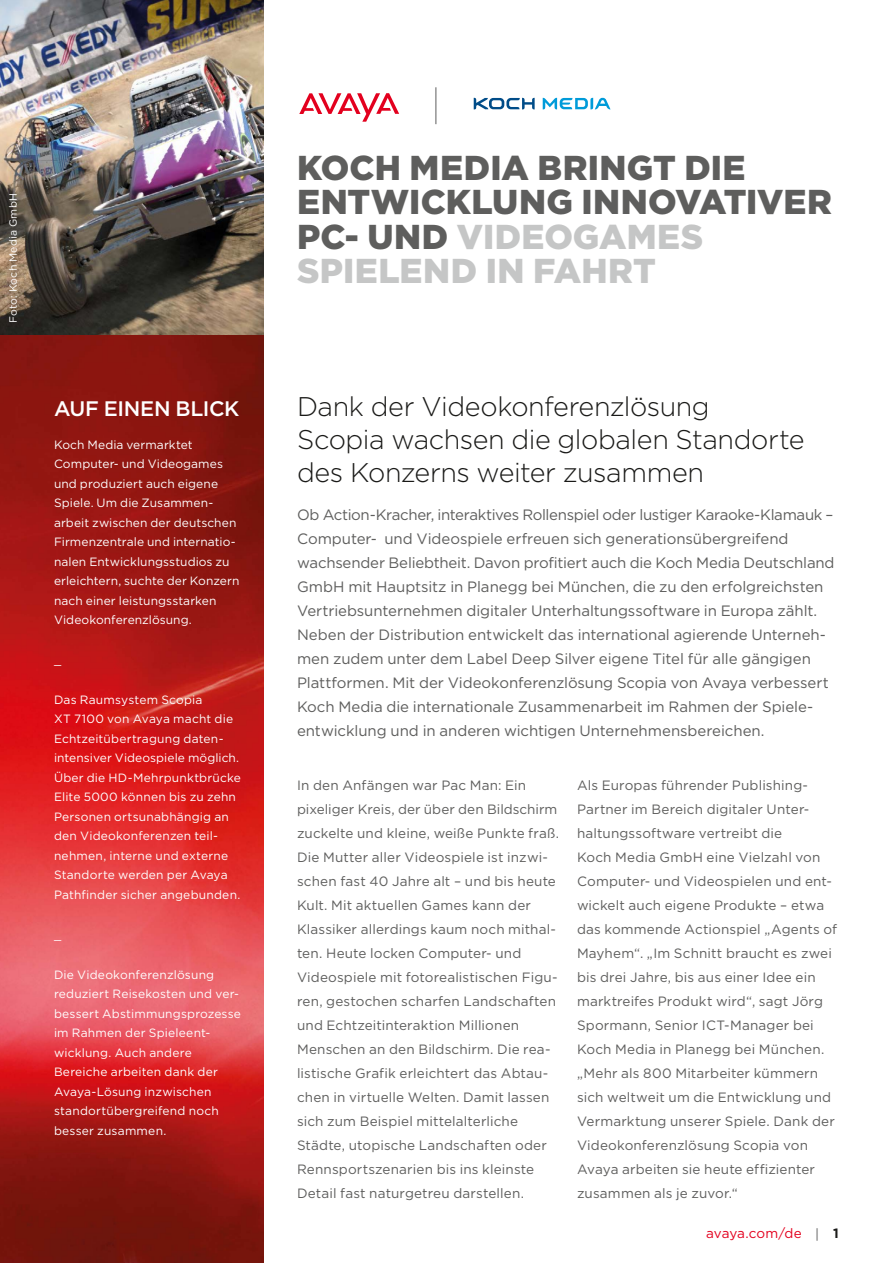
<style>
.page{position:relative;width:893px;height:1263px;background:#fff}
.page>*{position:absolute;margin:0;border:0;box-sizing:border-box;transform-origin:0 0}
.t1{font:900 34.5px/34.5px "Gotham";letter-spacing:.005em;color:#5e5e5d}
.t2{font:300 27px/33px "Gotham";letter-spacing:-.015em;color:#1a1a18}
.t3{font:500 21px "Gotham";letter-spacing:-.015em;color:#fff}
.t4{font:15px/24px "Gotham";letter-spacing:-.005em;color:#5e5e5d}
.t5{font:13.5px/24px "Gotham";letter-spacing:.01em;color:#5e5e5d}
.t6{font:13.5px "Gotham";color:#e3001e}
.t7{font:12px/19.5px "Gotham";letter-spacing:.01em;color:#fff}
.t8{font:10.5px "Gotham";letter-spacing:.02em;color:#fff}
.s1{color:#c5c6c6}
.s2{color:#5e5e5d}
.s3{font-weight:700;color:#1a1a18}
</style>
<div class="page">
<img style="left:0;top:0;width:264px;height:1263px">
<svg style="left:299px;top:93px;width:100px;height:29px"></svg>
<svg style="left:474px;top:98px;width:61px;height:11px"></svg>
<svg style="left:543px;top:98px;width:67px;height:11px"></svg>
<hr style="left:436px;top:87px;width:1px;height:37px;background:#5e5e5d">
<p class="t8" style="left:7px;top:323px;width:131px;rotate:-90deg">Foto: Koch Media GmbH</p>
<h3 class="t3" style="left:54px;top:397px;width:187px">AUF EINEN BLICK</h3>
<p class="t7" style="left:54px;top:435px;width:187px">Koch Media vermarktet<br>Computer- und Videogames und produziert auch eigene<br>Spiele. Um die Zusammen&shy;arbeit zwischen der deutschen<br>Firmenzentrale und internatio&shy;nalen Entwicklungsstudios zu erleichtern, suchte der Konzern nach einer leistungsstarken<br>Videokonferenzlösung.</p>
<p class="t7" style="left:54px;top:650px;width:9px">_</p>
<p class="t7" style="left:54px;top:690px;width:189px">Das Raumsystem Scopia<br>XT 7100 von Avaya macht die<br>Echtzeitübertragung daten&shy;intensiver Videospiele möglich.<br>Über die HD-Mehrpunktbrücke<br>Elite 5000 können bis zu zehn<br>Personen ortsunabhängig an den Videokonferenzen teil&shy;nehmen, interne und externe<br>Standorte werden per Avaya<br>Pathfinder sicher angebunden.</p>
<p class="t7" style="left:54px;top:924px;width:9px">_</p>
<p class="t7" style="left:54px;top:964px;width:189px">Die Videokonferenzlösung reduziert Reisekosten und ver&shy;bessert Abstimmungsprozesse im Rahmen der Spieleent&shy;wicklung. Auch andere<br>Bereiche arbeiten dank der<br>Avaya-Lösung inzwischen standortübergreifend noch besser zusammen.</p>
<h1 class="t1" style="left:297px;top:149px;width:536px">KOCH MEDIA BRINGT DIE<br>ENTWICKLUNG INNOVATIVER<br>PC- UND <span class="s1">VIDEOGAMES<br>SPIELEND IN FAHRT</span></h1>
<h2 class="t2" style="left:297px;top:390px;width:509px">Dank der Videokonferenzlösung<br>Scopia wachsen die globalen Standorte des Konzerns weiter zusammen</h2>
<p class="t4" style="left:297px;top:502px;width:539px">Ob Action-Kracher, interaktives Rollenspiel oder lustiger Karaoke-Klamauk – Computer- und Videospiele erfreuen sich generationsübergreifend wachsender Beliebtheit. Davon profitiert auch die Koch Media Deutschland GmbH mit Hauptsitz in Planegg bei München, die zu den erfolgreichsten Vertriebsunternehmen digitaler Unterhaltungssoftware in Europa zählt.<br>Neben der Distribution entwickelt das international agierende Unterneh&shy;men zudem unter dem Label Deep Silver eigene Titel für alle gängigen Plattformen. Mit der Videokonferenzlösung Scopia von Avaya verbessert Koch Media die internationale Zusammenarbeit im Rahmen der Spiele&shy;entwicklung und in anderen wichtigen Unternehmensbereichen.</p>
<p class="t5" style="left:297px;top:773px;width:263px">In den Anfängen war Pac Man: Ein pixeliger Kreis, der über den Bildschirm zuckelte und kleine, weiße Punkte fraß.<br>Die Mutter aller Videospiele ist inzwi&shy;schen fast 40 Jahre alt – und bis heute Kult. Mit aktuellen Games kann der Klassiker allerdings kaum noch mithal&shy;ten. Heute locken Computer- und Videospiele mit fotorealistischen Figu&shy;ren, gestochen scharfen Landschaften und Echtzeitinteraktion Millionen Menschen an den Bildschirm. Die rea&shy;listische Grafik erleichtert das Abtau&shy;chen in virtuelle Welten. Damit lassen sich zum Beispiel mittelalterliche Städte, utopische Landschaften oder Rennsportszenarien bis ins kleinste Detail fast naturgetreu darstellen.</p>
<p class="t5" style="left:577px;top:773px;width:262px">Als Europas führender Publishing-Partner im Bereich digitaler Unter&shy;haltungssoftware vertreibt die<br>Koch Media GmbH eine Vielzahl von Computer- und Videospielen und ent&shy;wickelt auch eigene Produkte – etwa das kommende Actionspiel „Agents of Mayhem“. „Im Schnitt braucht es zwei bis drei Jahre, bis aus einer Idee ein marktreifes Produkt wird“, sagt Jörg Spormann, Senior ICT-Manager bei Koch Media in Planegg bei München. „Mehr als 800 Mitarbeiter kümmern sich weltweit um die Entwicklung und Vermarktung unserer Spiele. Dank der Videokonferenzlösung Scopia von Avaya arbeiten sie heute effizienter zusammen als je zuvor.“</p>
<p class="t6" style="left:706px;top:1225px;width:134px">avaya.com/de <span class="s2">|</span> <span class="s3">1</span></p>
</div>
